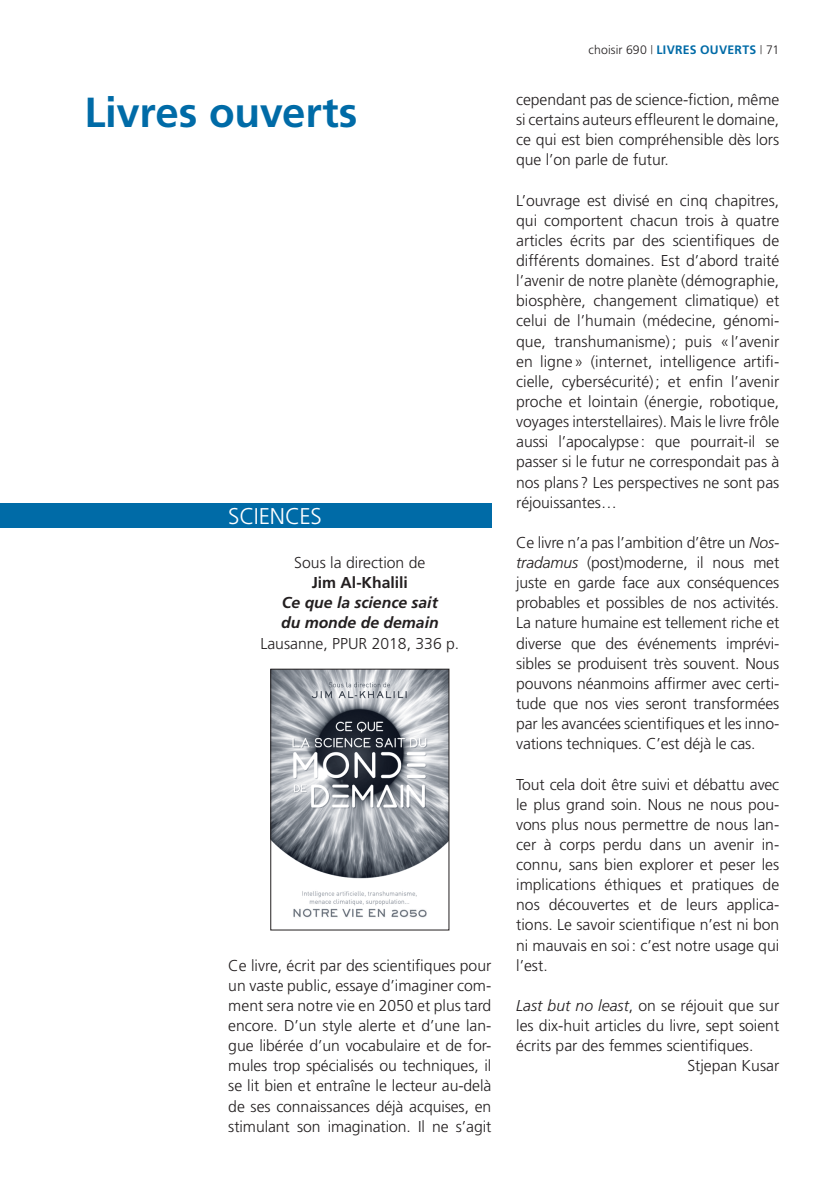
<style>
.page{position:relative;width:819px;height:1181px;background:#fff}
.page>*{position:absolute;margin:0;border:0;box-sizing:border-box;transform-origin:0 0}
.t1{font:700 42px "Frutiger";letter-spacing:-.005em;color:#006ba7}
.t2{font:300 22.75px "Frutiger";letter-spacing:-.01em;color:#fff}
.texte_de_base{font:300 15.75px/20.1px "Frutiger";letter-spacing:-.005em;color:#231f20;text-align:justify}
.texte_de_base-2{font:italic 700 15.75px/20.1px "Frutiger";color:#231f20}
.texte_de_base-3{font:700 15.75px "Frutiger";color:#231f20}
.t3{font:700 12.25px "Frutiger";letter-spacing:.025em;color:#006ba7}
.s1{font-weight:300;color:#231f20}
.s2{font-family:"Helvetica Neue";font-weight:300;color:#231f20}
.s3{font-style:italic}
</style>
<div class="page">
<div style="left:0;top:503px;width:491px;height:24px;background:#006ba7"></div>
<img style="left:272px;top:671px;width:175px;height:247px">
<div style="left:270px;top:669px;width:179px;height:261px;border:1px solid #231f20"></div>
<p class="t1" style="left:84px;top:88px;width:275px">Livres ouverts</p>
<p class="t2" style="left:228px;top:503px;width:95px">SCIENCES</p>
<p class="texte_de_base" style="left:294px;top:552px;width:132px">Sous la direction de</p>
<p class="texte_de_base-3" style="left:312px;top:573px;width:98px">Jim Al-Khalili</p>
<p class="texte_de_base-2" style="left:281px;top:592px;width:159px">Ce que la science sait du monde de demain</p>
<p class="texte_de_base" style="left:260px;top:633px;width:200px">Lausanne, PPUR 2018, 336 p.</p>
<p class="texte_de_base" style="left:228px;top:955px;width:264px">Ce livre, écrit par des scientifiques pour un vaste public, essaye d’imaginer com&shy;ment sera notre vie en 2050 et plus tard encore. D’un style alerte et d’une lan&shy;gue libérée d’un vocabulaire et de for&shy;mules trop spécialisés ou techniques, il se lit bien et entraîne le lecteur au-delà de ses connaissances déjà acquises, en stimulant son imagination. Il ne s’agit</p>
<p class="t3" style="left:588px;top:43px;width:192px"><span class="s1">choisir 690</span> <span class="s2">|</span> LIVRES OUVERTS <span class="s2">|</span> <span class="s1">71</span></p>
<p class="texte_de_base" style="left:516px;top:89px;width:264px">cependant pas de science-fiction, même si certains auteurs effleurent le domaine, ce qui est bien compréhensible dès lors que l’on parle de futur.</p>
<p class="texte_de_base" style="left:516px;top:190px;width:264px">L’ouvrage est divisé en cinq chapitres, qui comportent chacun trois à quatre articles écrits par des scientifiques de différents domaines. Est d’abord traité l’avenir de notre planète (démographie, biosphère, changement climatique) et celui de l’humain (médecine, génomi&shy;que, transhumanisme); puis «l’avenir en ligne» (internet, intelligence artifi&shy;cielle, cybersécurité); et enfin l’avenir proche et lointain (énergie, robotique, voyages interstellaires). Mais le livre frôle aussi l’apocalypse: que pourrait-il se passer si le futur ne correspondait pas à nos plans? Les perspectives ne sont pas réjouissantes…</p>
<p class="texte_de_base" style="left:516px;top:532px;width:264px">Ce livre n’a pas l’ambition d’être un <span class="s3">Nos&shy;tradamus</span> (post)moderne, il nous met juste en garde face aux conséquences probables et possibles de nos activités.<br>La nature humaine est tellement riche et diverse que des événements imprévi&shy;sibles se produisent très souvent. Nous pouvons néanmoins affirmer avec certi&shy;tude que nos vies seront transformées par les avancées scientifiques et les inno&shy;vations techniques. C’est déjà le cas.</p>
<p class="texte_de_base" style="left:516px;top:774px;width:264px">Tout cela doit être suivi et débattu avec le plus grand soin. Nous ne nous pou&shy;vons plus nous permettre de nous lan&shy;cer à corps perdu dans un avenir in&shy;connu, sans bien explorer et peser les implications éthiques et pratiques de nos découvertes et de leurs applica&shy;tions. Le savoir scientifique n’est ni bon ni mauvais en soi: c’est notre usage qui l’est.</p>
<p class="texte_de_base" style="left:516px;top:995px;width:264px"><span class="s3">Last but no least</span>, on se réjouit que sur les dix-huit articles du livre, sept soient écrits par des femmes scientifiques.</p>
<p class="texte_de_base" style="left:687px;top:1055px;width:93px">Stjepan Kusar</p>
</div>
